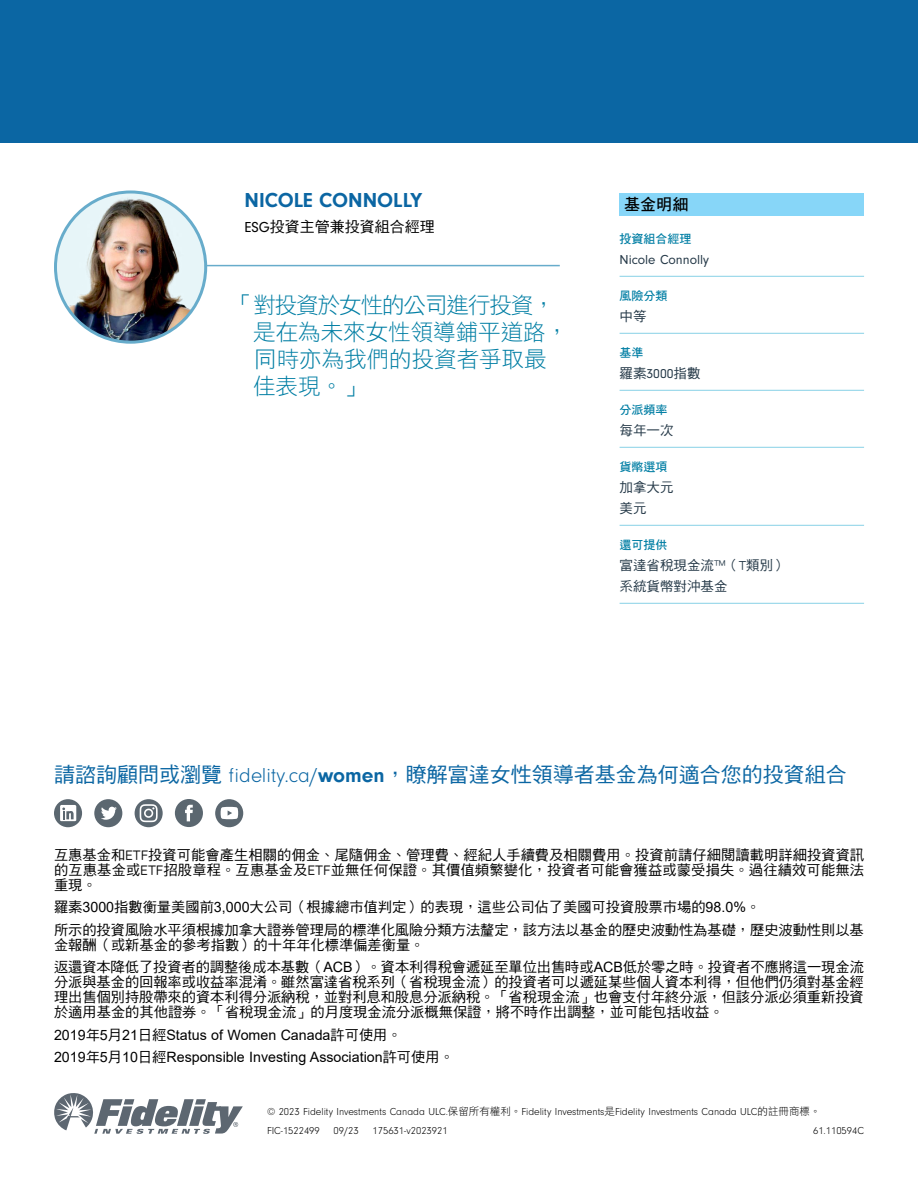
<style>
.page{position:relative;width:918px;height:1188px;background:#fff}
.page>*{position:absolute;margin:0;border:0;box-sizing:border-box;transform-origin:0 0}
.t1{font:22.5px/27px "DF Hei Std W3";color:#007ea4}
.t2{font:21px "DF Hei Std W5";color:#0b66a3}
.t3{font:700 21px "Neuzeit Gro";color:#0b66a3}
.t4{font:16.2px "DF Hei Std W7";color:#000}
.t5{font:15px "DF Hei Std W5";color:#000}
.t6{font:14.25px/15px "DF Hei Std W5";color:#000;text-align:justify}
.t7{font:14.25px/22.5px "Arial";color:#000}
.t8{font:13.5px/21px "DF Hei Std W5";color:#253948}
.t9{font:13.5px "Neuzeit Gro";color:#253948}
.t10{font:12px "DF Hei Std W7";color:#007ea4}
.t11{font:300 10.5px/18.8px "Neuzeit Gro";color:#000}
.s1{font-family:"Neuzeit Gro"}
.s2{font-family:"Neuzeit Gro";font-weight:300}
.s3{font-family:"Neuzeit Gro";font-weight:700}
.s4{font-family:"Arial"}
.s5{font-family:"DF Hei Std W5"}
.s6{font-family:"DF Hei Std W3";font-weight:400}
</style>
<div class="page">
<div style="left:0;top:0;width:918px;height:142px;background:#0b66a3"></div>
<svg style="left:54px;top:1093px;width:189px;height:41px"></svg>
<hr style="left:171px;top:265px;width:389px;height:1px;background:#67accb">
<img style="left:56px;top:192px;width:150px;height:150px;border-radius:75px">
<div style="left:54px;top:191px;width:153px;height:153px;border:3px solid #67accb;border-radius:50%"></div>
<div style="left:620px;top:193px;width:244px;height:23px;background:#87d6f8"></div>
<hr style="left:620px;top:276px;width:244px;height:1px;background:#88d1e6">
<hr style="left:620px;top:333px;width:244px;height:1px;background:#88d1e6">
<hr style="left:620px;top:390px;width:244px;height:1px;background:#88d1e6">
<hr style="left:620px;top:447px;width:244px;height:1px;background:#88d1e6">
<hr style="left:620px;top:525px;width:244px;height:1px;background:#88d1e6">
<hr style="left:620px;top:603px;width:244px;height:1px;background:#88d1e6">
<svg style="left:54px;top:799px;width:28px;height:28px"></svg>
<svg style="left:94px;top:799px;width:28px;height:28px"></svg>
<svg style="left:175px;top:799px;width:28px;height:28px"></svg>
<svg style="left:215px;top:799px;width:28px;height:28px"></svg>
<svg style="left:135px;top:799px;width:28px;height:28px"></svg>
<h2 class="t3" style="left:245px;top:188px;width:179px">NICOLE CONNOLLY</h2>
<p class="t5" style="left:245px;top:218px;width:192px"><span class="s1">ESG</span>投資主管兼投資組合經理</p>
<h1 class="t1" style="left:253px;top:291px;width:317px;text-indent:-22px">「對投資於女性的公司進行投資，是在為未來女性領導鋪平道路，同時亦為我們的投資者爭取最佳表現。」</h1>
<p class="t4" style="left:624px;top:195px;width:66px">基金明細</p>
<p class="t10" style="left:620px;top:232px;width:73px">投資組合經理</p>
<p class="t9" style="left:620px;top:252px;width:91px">Nicole Connolly</p>
<p class="t10" style="left:620px;top:289px;width:49px">風險分類</p>
<p class="t8" style="left:620px;top:305px;width:28px">中等</p>
<p class="t10" style="left:620px;top:346px;width:25px">基準</p>
<p class="t8" style="left:620px;top:362px;width:82px">羅素<span class="s1">3000</span>指數</p>
<p class="t10" style="left:620px;top:403px;width:49px">分派頻率</p>
<p class="t8" style="left:620px;top:419px;width:55px">每年一次</p>
<p class="t10" style="left:620px;top:460px;width:49px">貨幣選項</p>
<p class="t8" style="left:620px;top:476px;width:55px">加拿大元美元</p>
<p class="t10" style="left:620px;top:538px;width:49px">還可提供</p>
<p class="t8" style="left:620px;top:554px;width:169px">富達省稅現金流™（T類別）系統貨幣對沖基金</p>
<h2 class="t2" style="left:54px;top:763px;width:794px">請諮詢顧問或瀏覽 <span class="s2">fidelity.ca/</span><span class="s3">women</span>，瞭解富達女性領導者基金為何適合您的投資組合</h2>
<p class="t6" style="left:54px;top:847px;width:812px">互惠基金和ETF投資可能會產生相關的佣金、尾隨佣金、管理費、經紀人手續費及相關費用。投資前請仔細閱讀載明詳細投資資訊的互惠基金或ETF招股章程。互惠基金及ETF並無任何保證。其價值頻繁變化，投資者可能會獲益或蒙受損失。過往績效可能無法重現。</p>
<p class="t6" style="left:54px;top:895px;width:811px;line-height:22.5px">羅素<span class="s4">3000</span>指數衡量美國前<span class="s4">3,000</span>大公司（根據總市值判定）的表現，這些公司佔了美國可投資股票市場的<span class="s4">98.0%</span>。<br>所示的投資風險水平須根據加拿大證券管理局的標準化風險分類方法釐定，該方法以基金的歷史波動性為基礎，歷史波動性則以基</p>
<p class="t6" style="left:54px;top:933px;width:811px;line-height:22.5px">金報酬（或新基金的參考指數）的十年年化標準偏差衡量。<br>返還資本降低了投資者的調整後成本基數（<span class="s4">ACB</span>）。資本利得稅會遞延至單位出售時或<span class="s4">ACB</span>低於零之時。投資者不應將這一現金流</p>
<p class="t6" style="left:54px;top:974px;width:811px">分派與基金的回報率或收益率混淆。雖然富達省稅系列（省稅現金流）的投資者可以遞延某些個人資本利得，但他們仍須對基金經理出售個別持股帶來的資本利得分派納稅，並對利息和股息分派納稅。「省稅現金流」也會支付年終分派，但該分派必須重新投資於適用基金的其他證券。「省稅現金流」的月度現金流分派概無保證，將不時作出調整，並可能包括收益。</p>
<p class="t7" style="left:54px;top:1023px;width:401px">2019<span class="s5">年</span>5<span class="s5">月</span>21<span class="s5">日經</span>Status of Women Canada<span class="s5">許可使用。<br></span>2019<span class="s5">年</span>5<span class="s5">月</span>10<span class="s5">日經</span>Responsible Investing Association<span class="s5">許可使用。</span></p>
<p class="t11" style="left:267px;top:1103px;width:555px">© 2023 Fidelity Investments Canada ULC.<span class="s6">保留所有權利。</span>Fidelity Investments<span class="s6">是</span>Fidelity Investments Canada ULC<span class="s6">的註冊商標。<br></span>FIC-1522499</p>
<p class="t11" style="left:334px;top:1121px;width:27px">09/23</p>
<p class="t11" style="left:373px;top:1121px;width:77px">175631-v2023921</p>
<p class="t11" style="left:813px;top:1121px;width:52px">61.110594C</p>
</div>
